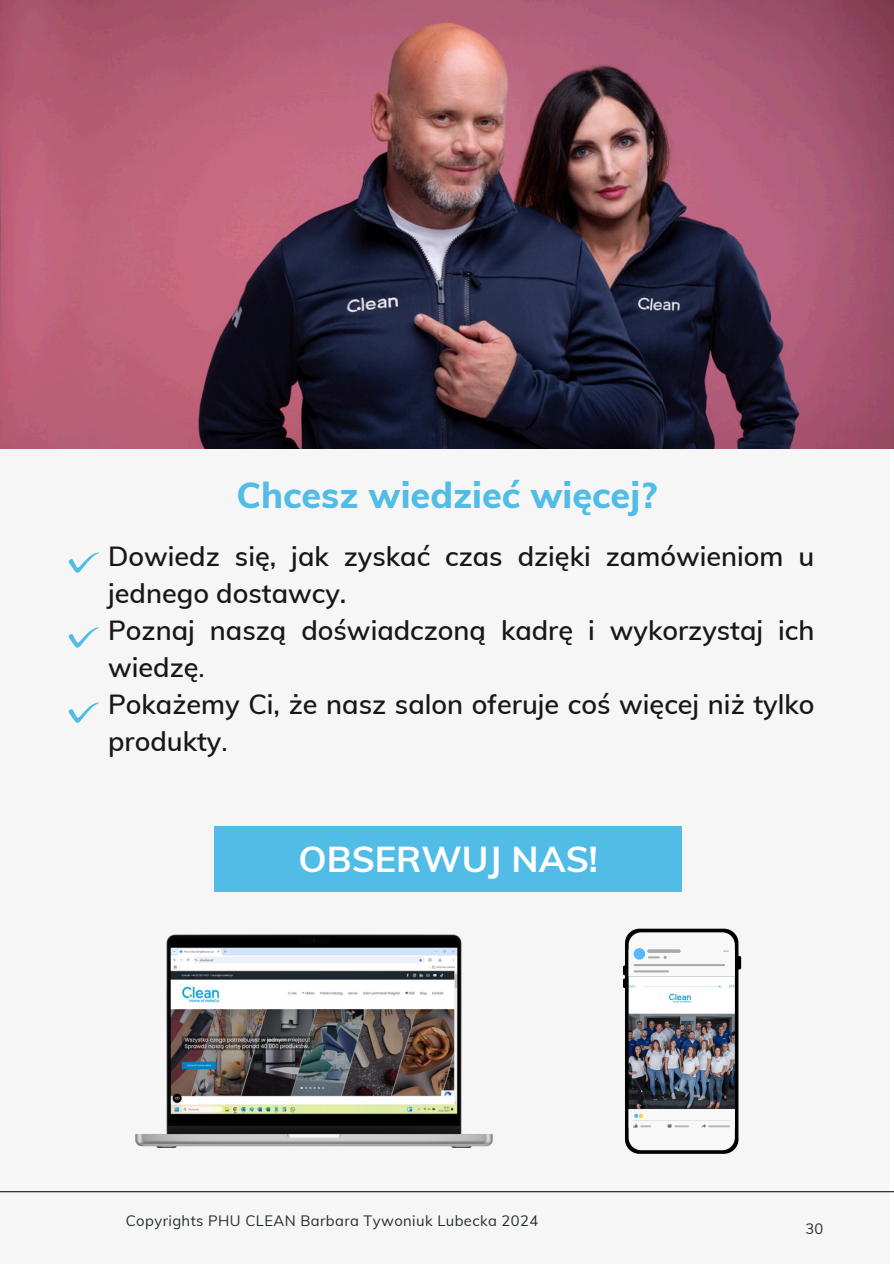
<style>
.page{position:relative;width:894px;height:1264px;background:#fff}
.page>*{position:absolute;margin:0;border:0;box-sizing:border-box;transform-origin:0 0}
.t1{font:800 36px "Muli";color:#51bde6}
.t2{font:700 36px "Muli";color:#fff}
.t3{font:600 27px/37.2px "Muli";color:#171717}
.t4{font:14.7px "Muli";letter-spacing:.03em;color:#232c31}
.s1{font-weight:400}
</style>
<div class="page">
<div style="left:0;top:449px;width:889px;height:814px;background:#f6f6f6"></div>
<hr style="left:0;top:1191px;width:893px;height:1px;background:#171717">
<div style="left:214px;top:826px;width:467px;height:65px;background:#51bde6"></div>
<svg style="left:68px;top:552px;width:31px;height:21px"></svg>
<svg style="left:68px;top:627px;width:31px;height:21px"></svg>
<svg style="left:68px;top:702px;width:31px;height:21px"></svg>
<img style="left:0;top:0;width:893px;height:449px">
<img style="left:135px;top:934px;width:357px;height:213px">
<img style="left:623px;top:928px;width:117px;height:225px">
<p class="t1" style="left:236px;top:472px;width:422px">Chcesz wiedzieć więcej?</p>
<p class="t3" style="left:108px;top:536px;width:707px">Dowiedz się, jak zyskać czas dzięki zamówieniom u jednego dostawcy.<br>Poznaj naszą doświadczoną kadrę i wykorzystaj ich wiedzę<span class="s1">.<br></span>Pokażemy Ci, że nasz salon oferuje coś więcej niż tylko produkty<span class="s1">.</span></p>
<h3 class="t2" style="left:298px;top:836px;width:301px">OBSERWUJ NAS!</h3>
<h1 class="t4" style="left:126px;top:1210px;width:414px">Copyrights PHU CLEAN Barbara Tywoniuk Lubecka 2024</h1>
<p class="t4" style="left:805px;top:1219px;width:19px">30</p>
</div>
